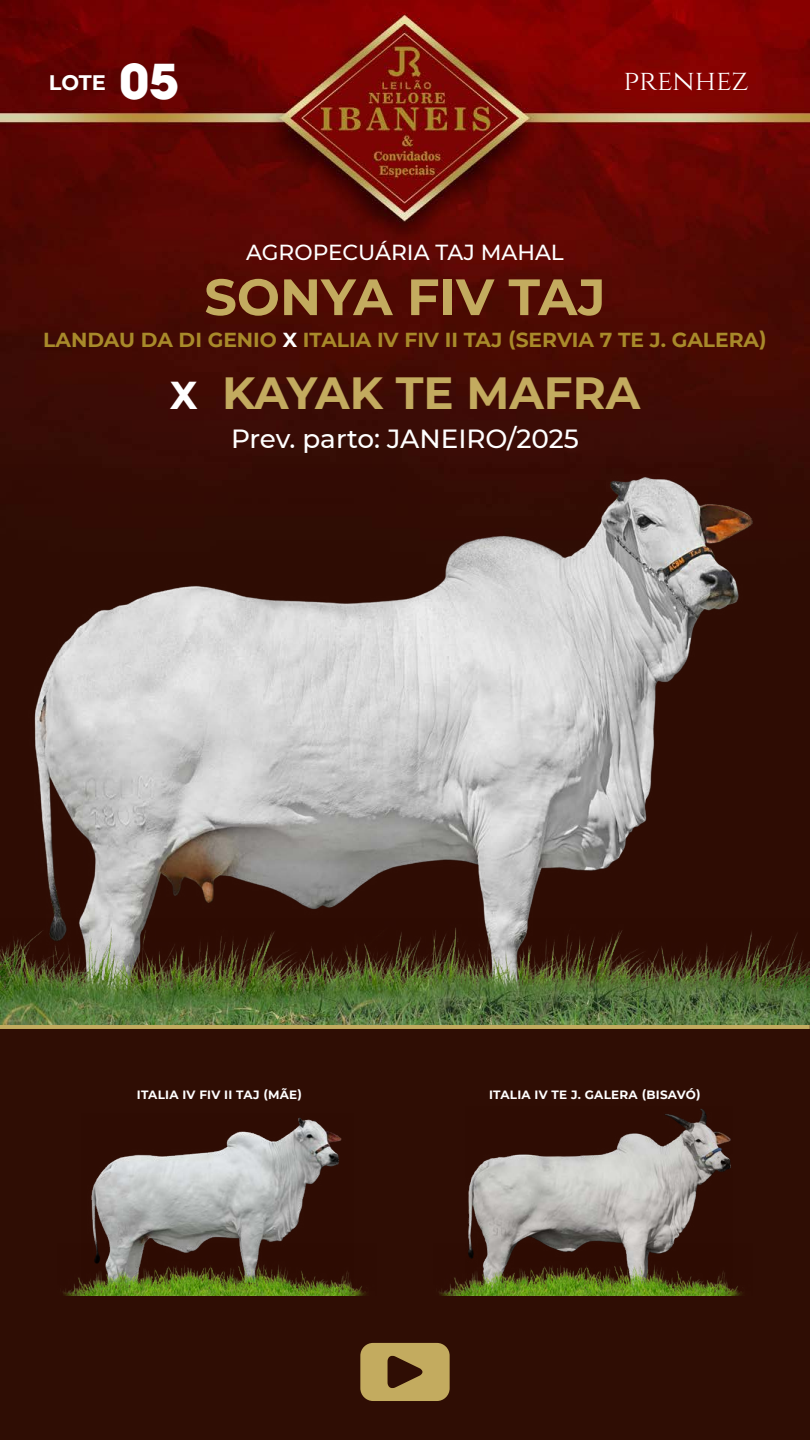
<style>
.page{position:relative;width:810px;height:1440px;background:#fff}
.page>*{position:absolute;margin:0;border:0;box-sizing:border-box;transform-origin:0 0}
.t1{font:700 51px "Montserrat";color:#c3ab5f}
.t2{font:700 48px "Avant Garde LT";color:#fff}
.t3{font:700 45px "Montserrat";color:#c3ab5f}
.t4{font:28.5px "Cinzel";color:#fff}
.t5{font:500 26.25px "Montserrat";color:#fff}
.t6{font:500 21.75px "Montserrat";color:#fff}
.t7{font:700 21px "Montserrat";color:#fff}
.t8{font:700 20.25px "Montserrat";color:#a88a2a}
.t9{font:700 12px "Montserrat";letter-spacing:.02em;color:#fff}
.s1{color:#fff}
.s2{font-weight:600;font-size:39px;color:#fff}
</style>
<div class="page">
<img style="left:0;top:0;width:810px;height:1440px">
<svg style="left:360px;top:1343px;width:90px;height:58px;background:#a98f4f"></svg>
<svg style="left:0;top:1024px;width:810px;height:5px;background:#aea159"></svg>
<img style="left:0;top:464px;width:810px;height:455px">
<img style="left:0;top:919px;width:810px;height:105px">
<img style="left:82px;top:1114px;width:272px;height:130px">
<img style="left:58px;top:1244px;width:319px;height:51px">
<img style="left:466px;top:1106px;width:266px;height:138px">
<img style="left:433px;top:1244px;width:319px;height:51px">
<p class="t7" style="left:49px;top:67px;width:59px">LOTE</p>
<h2 class="t2" style="left:119px;top:50px;width:61px">05</h2>
<h3 class="t4" style="left:623px;top:64px;width:127px">PRENHEZ</h3>
<p class="t6" style="left:246px;top:237px;width:319px">AGROPECUÁRIA TAJ MAHAL</p>
<h1 class="t1" style="left:204px;top:260px;width:403px">SONYA FIV TAJ</h1>
<p class="t8" style="left:43px;top:325px;width:725px">LANDAU DA DI GENIO <span class="s1">X</span> ITALIA IV FIV II TAJ (SERVIA 7 TE J. GALERA)</p>
<h3 class="t3" style="left:170px;top:360px;width:472px"><span class="s2">X</span> KAYAK TE MAFRA</h3>
<p class="t5" style="left:231px;top:420px;width:349px">Prev. parto: JANEIRO/2025</p>
<p class="t9" style="left:137px;top:1086px;width:167px">ITALIA IV FIV II TAJ (MÃE)</p>
<p class="t9" style="left:489px;top:1086px;width:213px">ITALIA IV TE J. GALERA (BISAVÓ)</p>
</div>
